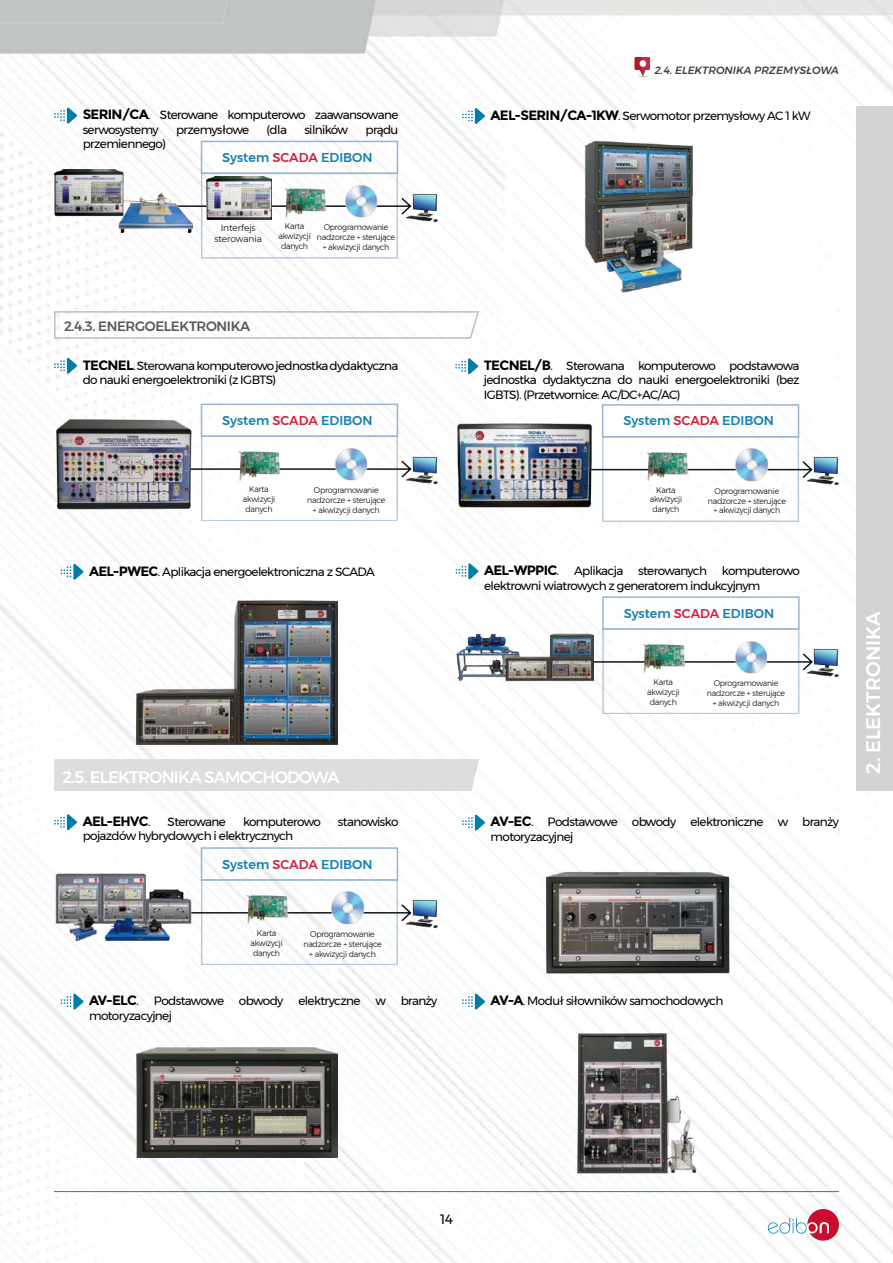
<style>
.page{position:relative;width:893px;height:1263px;background:#fff}
.page>*{position:absolute;margin:0;border:0;box-sizing:border-box;transform-origin:0 0}
.t1{font:500 19.5px "Montserrat";color:#fff}
.t2{font:500 16.5px "Montserrat";letter-spacing:-.05em;color:#fff}
.t3{font:500 13.5px "Montserrat";letter-spacing:-.025em;color:#58595b}
.t4{font:700 13.5px "Montserrat";letter-spacing:-.05em;color:#000}
.t5{font:13.5px "Montserrat";color:#000}
.t6{font:500 12.75px "Montserrat";color:#1380b0}
.t7{font:12px/14.4px "Montserrat";letter-spacing:-.05em;color:#000}
.t8{font:italic 500 10.5px "Montserrat";color:#414042}
.t9{font:300 9px/10.8px "Montserrat";color:#000;text-align:center}
.t10{font:300 8.25px/9.9px "Montserrat";letter-spacing:-.025em;color:#000;text-align:center;scale:.95 1}
.s1{font-weight:700;font-size:13.5px}
.s2{color:#cf1f3a}
.s3{font-weight:400;font-size:12px}
</style>
<div class="page">
<img style="left:0;top:0;width:893px;height:1263px">
<svg style="left:767px;top:1209px;width:72px;height:32px"></svg>
<hr style="left:54px;top:1191px;width:785px;height:1px;background:#1380b0">
<div style="left:857px;top:106px;width:36px;height:685px;background:#d1d3d4"></div>
<svg style="left:462px;top:108px;width:23px;height:16px"></svg>
<img style="left:579px;top:138px;width:119px;height:158px">
<svg style="left:53px;top:310px;width:427px;height:30px"></svg>
<div style="left:201px;top:435px;width:197px;height:86px;border:2px solid #96b5d3"></div>
<svg style="left:192px;top:459px;width:212px;height:20px"></svg>
<div style="left:201px;top:404px;width:197px;height:33px;border:2px solid #96b5d3"></div>
<svg style="left:54px;top:357px;width:23px;height:17px"></svg>
<img style="left:54px;top:417px;width:138px;height:93px">
<img style="left:232px;top:445px;width:51px;height:38px">
<img style="left:333px;top:446px;width:36px;height:35px">
<img style="left:404px;top:455px;width:34px;height:30px">
<svg style="left:61px;top:563px;width:23px;height:17px"></svg>
<img style="left:137px;top:600px;width:200px;height:144px">
<div style="left:602px;top:628px;width:197px;height:86px;border:2px solid #96b5d3"></div>
<svg style="left:594px;top:652px;width:212px;height:20px"></svg>
<div style="left:602px;top:596px;width:198px;height:34px;border:2px solid #96b5d3"></div>
<svg style="left:456px;top:563px;width:23px;height:17px"></svg>
<img style="left:455px;top:632px;width:139px;height:49px">
<img style="left:637px;top:637px;width:51px;height:39px">
<img style="left:733px;top:639px;width:36px;height:35px">
<img style="left:806px;top:648px;width:34px;height:30px">
<div style="left:201px;top:879px;width:197px;height:86px;border:2px solid #96b5d3"></div>
<svg style="left:192px;top:903px;width:212px;height:20px"></svg>
<div style="left:201px;top:847px;width:197px;height:34px;border:2px solid #96b5d3"></div>
<svg style="left:54px;top:814px;width:23px;height:16px"></svg>
<img style="left:54px;top:873px;width:138px;height:69px">
<img style="left:241px;top:888px;width:51px;height:39px">
<img style="left:330px;top:890px;width:35px;height:35px">
<img style="left:404px;top:899px;width:34px;height:30px">
<svg style="left:462px;top:814px;width:23px;height:17px"></svg>
<img style="left:538px;top:867px;width:201px;height:112px">
<svg style="left:61px;top:993px;width:23px;height:17px"></svg>
<img style="left:137px;top:1047px;width:200px;height:110px">
<svg style="left:462px;top:993px;width:23px;height:17px"></svg>
<img style="left:570px;top:1023px;width:137px;height:158px">
<svg style="left:634px;top:57px;width:16px;height:20px"></svg>
<div style="left:54px;top:759px;width:425px;height:32px;background:#dcddde"></div>
<div style="left:602px;top:436px;width:197px;height:85px;border:2px solid #96b5d3"></div>
<svg style="left:593px;top:460px;width:212px;height:20px"></svg>
<div style="left:602px;top:404px;width:197px;height:33px;border:2px solid #96b5d3"></div>
<svg style="left:455px;top:358px;width:23px;height:17px"></svg>
<img style="left:455px;top:421px;width:138px;height:87px">
<img style="left:640px;top:445px;width:51px;height:38px">
<img style="left:734px;top:447px;width:35px;height:35px">
<img style="left:805px;top:456px;width:34px;height:29px">
<div style="left:201px;top:173px;width:197px;height:85px;border:2px solid #96b5d3"></div>
<svg style="left:192px;top:196px;width:212px;height:20px"></svg>
<div style="left:201px;top:141px;width:197px;height:33px;border:2px solid #96b5d3"></div>
<svg style="left:54px;top:107px;width:23px;height:17px"></svg>
<img style="left:54px;top:170px;width:138px;height:62px">
<img style="left:207px;top:177px;width:65px;height:42px">
<img style="left:278px;top:182px;width:51px;height:38px">
<img style="left:343px;top:183px;width:36px;height:36px">
<img style="left:404px;top:192px;width:34px;height:30px">
<p class="t7" style="left:83px;top:108px;width:317px"><span class="s1">SERIN/CA</span>. Sterowane komputerowo zaawansowane serwosystemy</p>
<p class="t7" style="left:176px;top:122px;width:75px">przemysłowe</p>
<p class="t7" style="left:267px;top:122px;width:22px">(dla</p>
<p class="t7" style="left:304px;top:122px;width:45px">silników</p>
<p class="t7" style="left:365px;top:122px;width:34px">prądu</p>
<p class="t7" style="left:83px;top:137px;width:85px">przemiennego)</p>
<p class="t6" style="left:222px;top:147px;width:152px">System <span class="s2">SCADA</span> EDIBON</p>
<p class="t9" style="left:214px;top:222px;width:49px">Interfejs sterowania</p>
<p class="t10" style="left:278px;top:221px;width:36px">Karta akwizycji danych</p>
<p class="t10" style="left:317px;top:222px;width:84px">Oprogramowanie nadzorcze + sterujące + akwizycji danych</p>
<p class="t8" style="left:654px;top:62px;width:186px">2.4. ELEKTRONIKA PRZEMYSŁOWA</p>
<p class="t7" style="left:491px;top:108px;width:321px"><span class="s1">AEL-SERIN/CA-1KW</span>. Serwomotor przemysłowy AC 1 kW</p>
<p class="t3" style="left:64px;top:316px;width:188px">2.4.3. ENERGOELEKTRONIKA</p>
<p class="t7" style="left:83px;top:358px;width:317px"><span class="s1">TECNEL</span>. Sterowana komputerowo jednostka dydaktyczna do nauki energoelektroniki (z IGBTS)</p>
<p class="t7" style="left:484px;top:358px;width:317px;text-align:justify"><span class="s1">TECNEL/B</span>. Sterowana komputerowo podstawowa jednostka dydaktyczna do nauki energoelektroniki (bez IGBTS). (Przetwornice: AC/DC+AC/AC)</p>
<p class="t6" style="left:222px;top:410px;width:152px">System <span class="s2">SCADA</span> EDIBON</p>
<p class="t6" style="left:623px;top:411px;width:152px">System <span class="s2">SCADA</span> EDIBON</p>
<p class="t10" style="left:243px;top:484px;width:36px">Karta akwizycji danych</p>
<p class="t10" style="left:307px;top:485px;width:84px">Oprogramowanie nadzorcze + sterujące + akwizycji danych</p>
<p class="t10" style="left:650px;top:485px;width:36px">Karta akwizycji danych</p>
<p class="t10" style="left:708px;top:486px;width:84px">Oprogramowanie nadzorcze + sterujące + akwizycji danych</p>
<p class="t7" style="left:89px;top:564px;width:287px"><span class="s1">AEL-PWEC</span>. Aplikacja energoelektroniczna z SCADA</p>
<p class="t7" style="left:484px;top:563px;width:317px"><span class="s1">AEL-WPPIC</span>. Aplikacja sterowanych komputerowo elektrowni wiatrowych z generatorem indukcyjnym</p>
<p class="t6" style="left:624px;top:603px;width:152px">System <span class="s2">SCADA</span> EDIBON</p>
<h2 class="t2" style="left:63px;top:764px;width:279px">2.5. ELEKTRONIKA SAMOCHODOWA</h2>
<p class="t4" style="left:83px;top:813px;width:69px">AEL-EHVC<span class="s3">.</span></p>
<p class="t7" style="left:168px;top:814px;width:60px">Sterowane</p>
<p class="t7" style="left:243px;top:814px;width:79px">komputerowo</p>
<p class="t7" style="left:338px;top:814px;width:62px">stanowisko</p>
<p class="t7" style="left:83px;top:829px;width:212px">pojazdów hybrydowych i elektrycznych</p>
<p class="t6" style="left:222px;top:854px;width:152px">System <span class="s2">SCADA</span> EDIBON</p>
<p class="t10" style="left:250px;top:928px;width:36px">Karta akwizycji danych</p>
<p class="t10" style="left:303px;top:929px;width:84px">Oprogramowanie nadzorcze + sterujące + akwizycji danych</p>
<p class="t10" style="left:647px;top:677px;width:36px">Karta akwizycji danych</p>
<p class="t10" style="left:707px;top:678px;width:84px">Oprogramowanie nadzorcze + sterujące + akwizycji danych</p>
<p class="t7" style="left:491px;top:815px;width:350px"><span class="s1">AV-EC</span>. Podstawowe obwody elektroniczne w branży motoryzacyjnej</p>
<p class="t7" style="left:89px;top:994px;width:350px"><span class="s1">AV-ELC</span>. Podstawowe obwody elektryczne w branży motoryzacyjnej</p>
<p class="t7" style="left:491px;top:994px;width:234px"><span class="s1">AV-A</span>. Moduł siłowników samochodowych</p>
<h1 class="t1" style="left:858px;top:774px;width:164px;rotate:-90deg">2. ELEKTRONIKA</h1>
<p class="t5" style="left:440px;top:1209px;width:14px">14</p>
</div>
